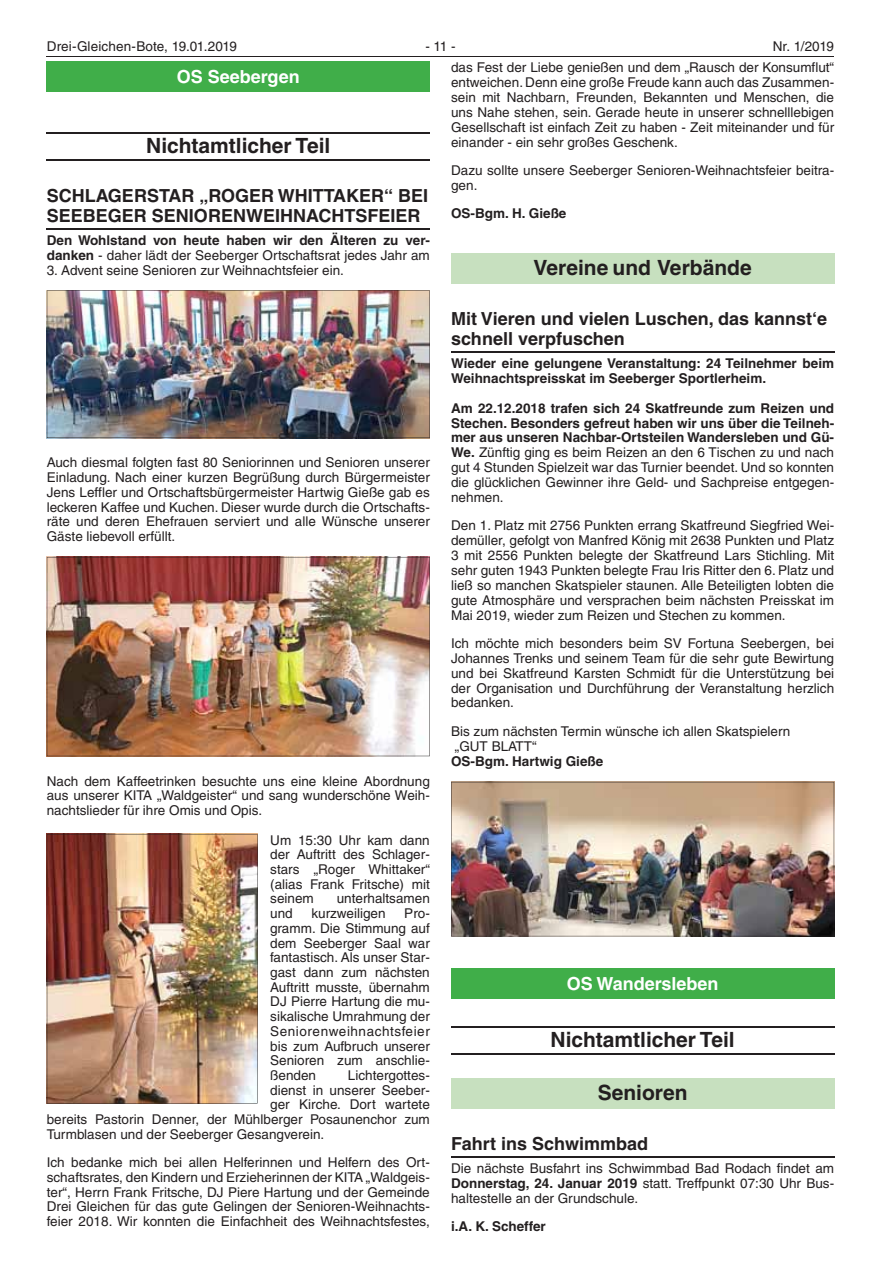
<style>
.page{position:relative;width:881px;height:1263px;background:#fff}
.page>*{position:absolute;margin:0;border:0;box-sizing:border-box;transform-origin:0 0}
.t1{font:700 21px "Helvetica LT";color:#231f20}
.t2{font:700 18px/19.8px "Helvetica LT";color:#231f20}
.t3{font:700 18px "Helvetica LT";color:#fff}
.t4{font:13.5px/14.7px "Helvetica LT";color:#231f20;text-align:justify}
.t5{font:700 13.5px/14.9px "Helvetica LT";color:#231f20}
.s1{font-weight:700}
.s2{font-weight:400}
</style>
<div class="page">
<hr style="left:47px;top:56px;width:786px;height:1px;background:#231f20">
<div style="left:451px;top:254px;width:382px;height:30px;background:#c7e0bf"></div>
<hr style="left:451px;top:351px;width:382px;height:1px;background:#231f20">
<div style="left:451px;top:968px;width:382px;height:30px;background:#40ae49"></div>
<hr style="left:451px;top:1026px;width:382px;height:2px;background:#231f20">
<hr style="left:451px;top:1053px;width:382px;height:2px;background:#231f20">
<div style="left:451px;top:1078px;width:382px;height:30px;background:#c7e0bf"></div>
<hr style="left:451px;top:1156px;width:382px;height:1px;background:#231f20">
<img style="left:451px;top:782px;width:382px;height:154px">
<div style="left:47px;top:62px;width:382px;height:30px;background:#40ae49"></div>
<hr style="left:47px;top:132px;width:382px;height:2px;background:#231f20">
<hr style="left:47px;top:159px;width:382px;height:2px;background:#231f20">
<hr style="left:47px;top:228px;width:382px;height:2px;background:#231f20">
<img style="left:47px;top:290px;width:382px;height:148px">
<img style="left:47px;top:557px;width:382px;height:199px">
<img style="left:47px;top:834px;width:210px;height:269px">
<p class="t4" style="left:47px;top:39px;width:191px">Drei-Gleichen-Bote, 19.01.2019</p>
<p class="t4" style="left:425px;top:39px;width:32px">- 11 -</p>
<p class="t4" style="left:451px;top:35px;width:384px;line-height:21.3px;text-align:right">Nr. 1/2019<br>das Fest der Liebe genießen und dem „Rausch der Konsumflut“</p>
<p class="t4" style="left:451px;top:75px;width:384px">entweichen. Denn eine große Freude kann auch das Zusammen&shy;sein mit Nachbarn, Freunden, Bekannten und Menschen, die uns Nahe stehen, sein. Gerade heute in unserer schnelllebigen Gesellschaft ist einfach Zeit zu haben - Zeit miteinander und für einander - ein sehr großes Geschenk.</p>
<p class="t4" style="left:451px;top:163px;width:384px">Dazu sollte unsere Seeberger Senioren-Weihnachtsfeier beitra&shy;gen.</p>
<p class="t5" style="left:451px;top:206px;width:117px">OS-Bgm. H. Gieße</p>
<h1 class="t1" style="left:533px;top:255px;width:219px">Vereine und Verbände</h1>
<h2 class="t2" style="left:451px;top:308px;width:377px">Mit Vieren und vielen Luschen, das kannst‘e schnell verpfuschen</h2>
<p class="t5" style="left:451px;top:356px;width:384px">Wieder eine gelungene Veranstaltung: 24 Teilnehmer beim<br>Weihnachtspreisskat im Seeberger Sportlerheim.</p>
<p class="t4" style="left:451px;top:400px;width:384px"><span class="s1">Am 22.12.2018 trafen sich 24 Skatfreunde zum Reizen und Stechen. Besonders gefreut haben wir uns über die Teilneh&shy;mer aus unseren Nachbar-Ortsteilen Wandersleben und Gü-We.</span> Zünftig ging es beim Reizen an den 6 Tischen zu und nach gut 4 Stunden Spielzeit war das Turnier beendet. Und so konnten die glücklichen Gewinner ihre Geld- und Sachpreise entgegen&shy;nehmen.</p>
<p class="t4" style="left:451px;top:518px;width:384px">Den 1. Platz mit 2756 Punkten errang Skatfreund Siegfried Wei&shy;demüller, gefolgt von Manfred König mit 2638 Punkten und Platz 3 mit 2556 Punkten belegte der Skatfreund Lars Stichling. Mit sehr guten 1943 Punkten belegte Frau Iris Ritter den 6. Platz und ließ so manchen Skatspieler staunen. Alle Beteiligten lobten die gute Atmosphäre und versprachen beim nächsten Preisskat im Mai 2019, wieder zum Reizen und Stechen zu kommen.</p>
<p class="t4" style="left:451px;top:636px;width:384px">Ich möchte mich besonders beim SV Fortuna Seebergen, bei Johannes Trenks und seinem Team für die sehr gute Bewirtung und bei Skatfreund Karsten Schmidt für die Unterstützung bei der Organisation und Durchführung der Veranstaltung herzlich bedanken.</p>
<p class="t4" style="left:451px;top:724px;width:340px">Bis zum nächsten Termin wünsche ich allen Skatspielern „GUT BLATT“</p>
<p class="t5" style="left:451px;top:753px;width:154px">OS-Bgm. Hartwig Gieße</p>
<h2 class="t3" style="left:177px;top:66px;width:124px">OS Seebergen</h2>
<h1 class="t1" style="left:146px;top:133px;width:186px">Nichtamtlicher Teil</h1>
<h2 class="t2" style="left:47px;top:186px;width:383px">SCHLAGERSTAR „ROGER WHITTAKER“ BEI<br>SEEBEGER SENIORENWEIHNACHTSFEIER</h2>
<p class="t5" style="left:47px;top:233px;width:384px">Den Wohlstand von heute haben wir den Älteren zu ver&shy;danken <span class="s2">- daher lädt der Seeberger Ortschaftsrat jedes Jahr am</span></p>
<p class="t4" style="left:47px;top:262px;width:298px">3. Advent seine Senioren zur Weihnachtsfeier ein.</p>
<p class="t4" style="left:47px;top:455px;width:384px">Auch diesmal folgten fast 80 Seniorinnen und Senioren unserer Einladung. Nach einer kurzen Begrüßung durch Bürgermeister Jens Leffler und Ortschaftsbürgermeister Hartwig Gieße gab es leckeren Kaffee und Kuchen. Dieser wurde durch die Ortschafts&shy;räte und deren Ehefrauen serviert und alle Wünsche unserer Gäste liebevoll erfüllt.</p>
<p class="t4" style="left:47px;top:773px;width:384px">Nach dem Kaffeetrinken besuchte uns eine kleine Abordnung aus unserer KITA „Waldgeister“ und sang wunderschöne Weih&shy;nachtslieder für ihre Omis und Opis.</p>
<p class="t4" style="left:270px;top:832px;width:161px">Um 15:30 Uhr kam dann der Auftritt des Schlager&shy;stars „Roger Whittaker“ (alias Frank Fritsche) mit seinem</p>
<p class="t4" style="left:336px;top:891px;width:95px">unterhaltsamen</p>
<p class="t4" style="left:270px;top:906px;width:161px;text-indent:134px">Pro&shy;gramm. Die Stimmung auf dem Seeberger Saal war fantastisch. Als unser Star&shy;gast dann zum nächsten Auftritt musste, übernahm DJ Pierre Hartung die mu&shy;sikalische Umrahmung der Seniorenweihnachtsfeier bis zum Aufbruch unserer Senioren zum anschlie&shy;ßenden</p>
<p class="t4" style="left:270px;top:906px;width:24px">und</p>
<p class="t4" style="left:311px;top:906px;width:76px">kurzweiligen</p>
<p class="t4" style="left:348px;top:1068px;width:83px">Lichtergottes-</p>
<p class="t4" style="left:270px;top:1082px;width:161px">dienst in unserer Seeber-</p>
<p class="t4" style="left:270px;top:1097px;width:161px">ger Kirche. Dort wartete</p>
<p class="t4" style="left:47px;top:1112px;width:384px">bereits Pastorin Denner, der Mühlberger Posaunenchor zum</p>
<p class="t4" style="left:47px;top:1127px;width:279px">Turmblasen und der Seeberger Gesangverein.</p>
<p class="t4" style="left:47px;top:1155px;width:384px">Ich bedanke mich bei allen Helferinnen und Helfern des Ort&shy;schaftsrates, den Kindern und Erzieherinnen der KITA „Waldgeis&shy;ter“, Herrn Frank Fritsche, DJ Piere Hartung und der Gemeinde Drei Gleichen für das gute Gelingen der Senioren-Weihnachts&shy;feier 2018. Wir konnten die Einfachheit des Weihnachtsfestes,</p>
<h2 class="t3" style="left:566px;top:973px;width:153px">OS Wandersleben</h2>
<h1 class="t1" style="left:550px;top:1027px;width:186px">Nichtamtlicher Teil</h1>
<h1 class="t1" style="left:597px;top:1080px;width:91px">Senioren</h1>
<h2 class="t2" style="left:451px;top:1133px;width:198px">Fahrt ins Schwimmbad</h2>
<p class="t4" style="left:451px;top:1161px;width:384px">Die nächste Busfahrt ins Schwimmbad Bad Rodach findet am <span class="s1">Donnerstag, 24. Januar 2019</span> statt. Treffpunkt 07:30 Uhr Bus&shy;haltestelle an der Grundschule.</p>
<p class="t5" style="left:451px;top:1219px;width:96px">i.A. K. Scheffer</p>
</div>
